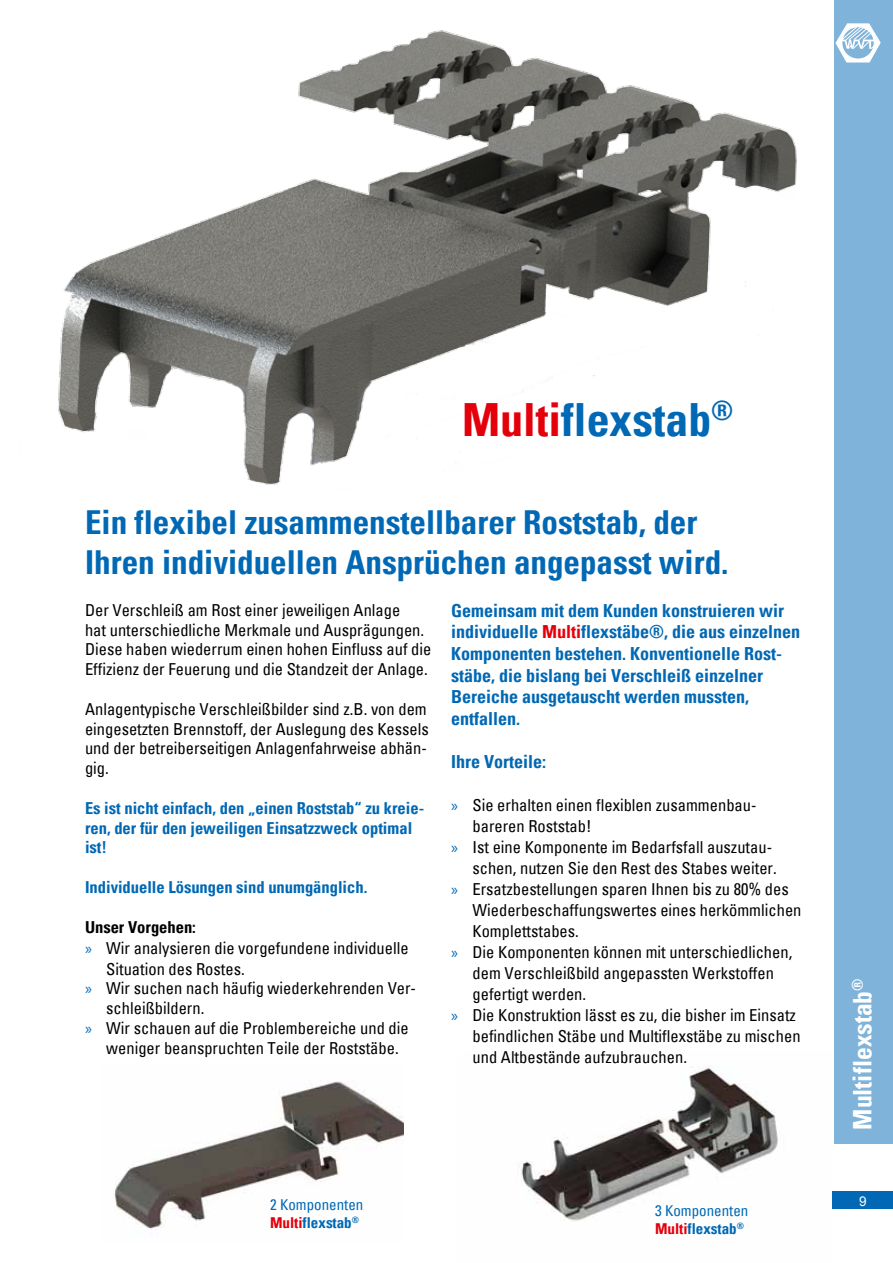
<style>
.page{position:relative;width:893px;height:1263px;background:#fff}
.page>*{position:absolute;margin:0;border:0;box-sizing:border-box;transform-origin:0 0}
.t1{font:700 condensed 45.75px "Univers";color:#0068b4}
.t2{font:700 condensed 33px/39.6px "Univers";color:#0068b4}
.t3{font:700 condensed 25.5px "Univers";color:#fff}
.t4{font:700 condensed 18px/21.6px "Univers";color:#0068b4}
.t5{font:condensed 16.5px/19.8px "Univers";color:#000}
.t6{font:700 condensed 16.5px/19.8px "Univers";color:#0068b4}
.t7{font:700 condensed 16.5px "Univers";color:#000}
.t8{font:condensed 15px/18px "Univers";color:#0068b4}
.t9{font:13.5px "Arial";color:#fff}
.s1{color:#e3000b}
.s2{font-family:"Myriad Pro";font-stretch:normal;color:#0068b4}
.s3{font-weight:700;color:#e3000b}
.s4{font-weight:700}
</style>
<div class="page">
<div style="left:832px;top:1192px;width:61px;height:17px;background:#0068b4"></div>
<div style="left:835px;top:0;width:58px;height:1144px;background:#80b3d9"></div>
<svg style="left:835px;top:23px;width:46px;height:40px"></svg>
<img style="left:521px;top:1067px;width:257px;height:154px">
<img style="left:58px;top:30px;width:739px;height:455px">
<img style="left:114px;top:1081px;width:289px;height:149px">
<h1 class="t1" style="left:462px;top:391px;width:273px"><span class="s1">Multi</span>flexstab<sup>®</sup></h1>
<h2 class="t2" style="left:85px;top:502px;width:645px">Ein flexibel zusammenstellbarer Roststab, der<br>Ihren individuellen Ansprüchen angepasst wird.</h2>
<p class="t5" style="left:85px;top:600px;width:348px">Der Verschleiß am Rost einer jeweiligen Anlage<br>hat unterschiedliche Merkmale und Ausprägungen.<br>Diese haben wiederrum einen hohen Einfluss auf die Effizienz der Feuerung und die Standzeit der Anlage.</p>
<p class="t5" style="left:85px;top:699px;width:345px;text-align:justify">Anlagentypische Verschleißbilder sind z.B. von dem eingesetzten Brennstoff, der Auslegung des Kessels und der betreiberseitigen Anlagenfahrweise abhän&shy;gig.</p>
<p class="t6" style="left:85px;top:798px;width:341px">Es ist nicht einfach, den „einen Roststab“ zu kreie&shy;ren, der für den jeweiligen Einsatzzweck optimal ist!</p>
<p class="t6" style="left:85px;top:877px;width:284px">Individuelle Lösungen sind unumgänglich.</p>
<p class="t7" style="left:85px;top:917px;width:112px">Unser Vorgehen:</p>
<p class="t5" style="left:85px;top:937px;width:325px"><span class="s2">»</span> Wir analysieren die vorgefundene individuelle</p>
<p class="t5" style="left:106px;top:958px;width:140px">Situation des Rostes.</p>
<p class="t5" style="left:85px;top:978px;width:333px"><span class="s2">»</span> Wir suchen nach häufig wiederkehrenden Ver-</p>
<p class="t5" style="left:106px;top:998px;width:100px">schleißbildern.</p>
<p class="t5" style="left:85px;top:1018px;width:325px"><span class="s2">»</span> Wir schauen auf die Problembereiche und die</p>
<p class="t5" style="left:106px;top:1038px;width:294px">weniger beanspruchten Teile der Roststäbe.</p>
<p class="t4" style="left:451px;top:599px;width:350px">Gemeinsam mit dem Kunden konstruieren wir individuelle <span class="s1">Multi</span>flexstäbe®, die aus einzelnen Komponenten bestehen. Konventionelle Rost&shy;stäbe, die bislang bei Verschleiß einzelner Bereiche ausgetauscht werden mussten, entfallen.</p>
<p class="t4" style="left:451px;top:751px;width:97px">Ihre Vorteile:</p>
<p class="t5" style="left:451px;top:794px;width:307px"><span class="s2">»</span> Sie erhalten einen flexiblen zusammenbau-</p>
<p class="t5" style="left:472px;top:815px;width:121px">bareren Roststab!</p>
<p class="t5" style="left:451px;top:836px;width:322px"><span class="s2">»</span> Ist eine Komponente im Bedarfsfall auszutau-</p>
<p class="t5" style="left:472px;top:857px;width:306px">schen, nutzen Sie den Rest des Stabes weiter.</p>
<p class="t5" style="left:451px;top:878px;width:339px"><span class="s2">»</span> Ersatzbestellungen sparen Ihnen bis zu 80% des</p>
<p class="t5" style="left:472px;top:899px;width:331px">Wiederbeschaffungswertes eines herkömmlichen</p>
<p class="t5" style="left:472px;top:920px;width:108px">Komplettstabes.</p>
<p class="t5" style="left:451px;top:941px;width:343px"><span class="s2">»</span> Die Komponenten können mit unterschiedlichen,</p>
<p class="t5" style="left:472px;top:962px;width:303px">dem Verschleißbild angepassten Werkstoffen</p>
<p class="t5" style="left:472px;top:983px;width:115px">gefertigt werden.</p>
<p class="t5" style="left:451px;top:1004px;width:346px"><span class="s2">»</span> Die Konstruktion lässt es zu, die bisher im Einsatz</p>
<p class="t5" style="left:472px;top:1025px;width:330px">befindlichen Stäbe und Multiflexstäbe zu mischen</p>
<p class="t5" style="left:472px;top:1046px;width:216px">und Altbestände aufzubrauchen.</p>
<p class="t8" style="left:270px;top:1195px;width:95px">2 Komponenten<br><span class="s3">Multi</span><span class="s4">flexstab</span><sup>®</sup></p>
<p class="t8" style="left:655px;top:1202px;width:95px">3 Komponenten<br><span class="s3">Multi</span><span class="s4">flexstab</span><sup>®</sup></p>
<h3 class="t3" style="left:847px;top:1130px;width:153px;rotate:-90deg">Multiflexstab<sup>®</sup></h3>
<p class="t9" style="left:859px;top:1193px;width:9px">9</p>
</div>
